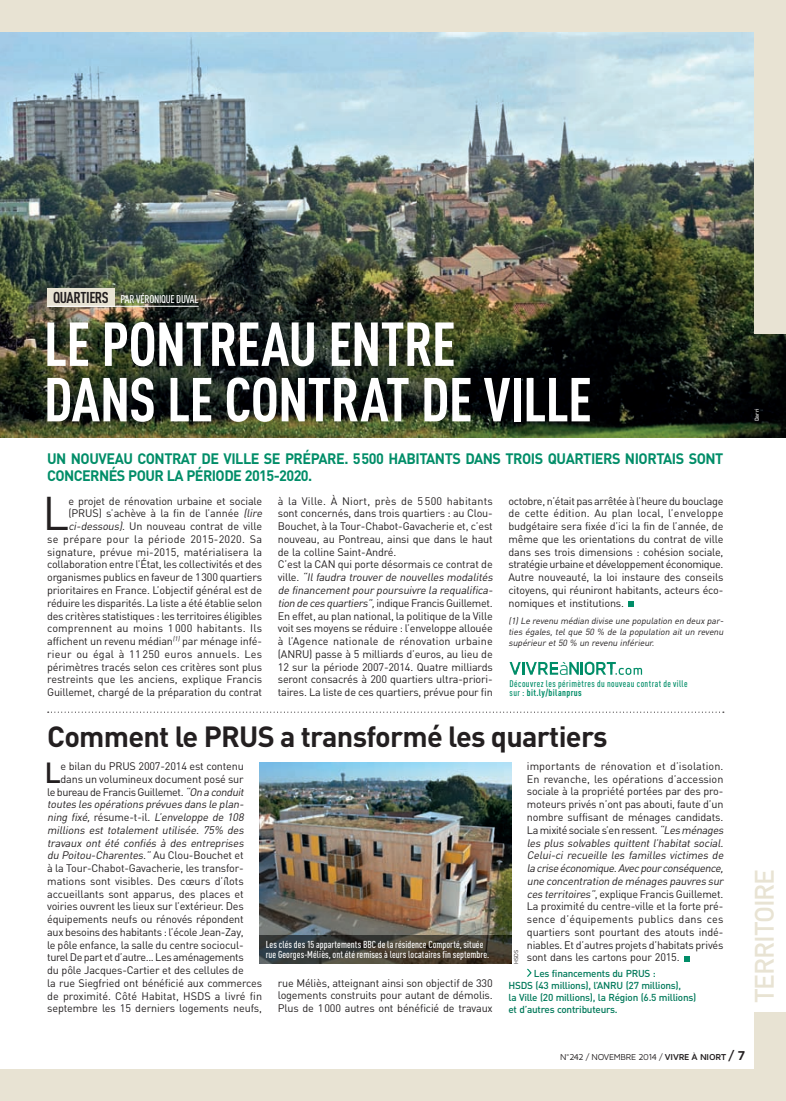
<style>
.page{position:relative;width:786px;height:1101px;background:#fff}
.page>*{position:absolute;margin:0;border:0;box-sizing:border-box;transform-origin:0 0}
.t1{font:700 61px/55.5px "DIN Cond";letter-spacing:-.015em;color:#fff}
.t2{font:46.7px "DIN";color:#231f20}
.t3{font:700 28.9px "DIN";letter-spacing:-.025em;color:#231f20}
.t4{font:500 28.7px "DIN";color:#231f20}
.t5{font:500 26.4px "DIN";letter-spacing:-.045em;color:#e8e3d3}
.t6{font:700 15px/17.8px "DIN";letter-spacing:-.035em;color:#008d68;scale:.96 1}
.t7{font:500 11.1px "DIN Cond";letter-spacing:-.025em;color:#fff}
.t8{font:10.8px/12.8px "DIN";letter-spacing:-.015em;color:#231f20}
.t9{font:italic 10.8px "DIN";color:#231f20}
.t10{font:10.8px "DIN";letter-spacing:-.035em;color:#231f20}
.t11{font:500 10px/12.2px "DIN";letter-spacing:-.025em;color:#00795a}
.t12{font:500 10px/10px "DIN Cond";letter-spacing:.01em;color:#fff}
.t13{font:500 9.4px/9.4px "DIN Cond";letter-spacing:.045em;color:#008d68}
.t14{font:italic 8.9px/10.8px "DIN";color:#231f20;text-align:justify}
.t15{font:8.9px "Maven Pro";letter-spacing:-.04em;color:#231f20}
.t16{font:500 5.5px "DIN";color:#fff}
.t17{font:5.5px "DIN";color:#231f20}
.s1{font-weight:700;font-size:15.5px;color:#231f20}
.s2{font-style:italic}
.s3{font-weight:700}
.s4{font-style:normal}
.s5{font-weight:700;font-size:13.3px}
</style>
<div class="page">
<img style="left:0;top:31px;width:786px;height:406px">
<div style="left:0;top:0;width:786px;height:31px;background:#e8e3d3"></div>
<div style="left:755px;top:1013px;width:31px;height:88px;background:#e8e3d3"></div>
<div style="left:0;top:1069px;width:786px;height:32px;background:#e8e3d3"></div>
<div style="left:755px;top:0;width:31px;height:333px;background:#e8e3d3"></div>
<svg style="left:629px;top:601px;width:5px;height:6px"></svg>
<div style="left:47px;top:288px;width:68px;height:19px;background:#e8e3d3"></div>
<hr style="left:47px;top:306px;width:152px;height:1px;background:#fff">
<svg style="left:48px;top:712px;width:676px;height:1px"></svg>
<svg style="left:684px;top:956px;width:6px;height:5px"></svg>
<svg style="left:527px;top:969px;width:5px;height:8px"></svg>
<svg style="left:510px;top:662px;width:132px;height:13px"></svg>
<img style="left:259px;top:762px;width:252px;height:173px">
<svg style="left:259px;top:935px;width:252px;height:29px;background:#3e3c34"></svg>
<p class="t7" style="left:53px;top:295px;width:147px"><span class="s1">QUARTIERS</span> PAR VÉRONIQUE DUVAL</p>
<p class="t1" style="left:44px;top:322px;width:550px">LE PONTREAU ENTRE<br>DANS LE CONTRAT DE VILLE</p>
<p class="t6" style="left:47px;top:451px;width:706px">UN NOUVEAU CONTRAT DE VILLE SE PRÉPARE. 5 500 HABITANTS DANS TROIS QUARTIERS NIORTAIS SONT<br>CONCERNÉS POUR LA PÉRIODE 2015-2020.</p>
<p class="t8" style="left:47px;top:496px;width:218px;text-align:right">e projet de rénovation urbaine et sociale (PRUS) s’achève à la fin de l’année <span class="s2">(lire ci-dessous)</span>. Un nouveau contrat de ville<br>se prépare pour la période 2015-2020. Sa signature, prévue mi-2015, matérialisera la collaboration entre l’État, les collectivités et des organismes publics en faveur de 1 300 quartiers prioritaires en France. L’objectif général est de réduire les disparités. La liste a été établie selon des critères statistiques : les territoires éligibles comprennent au moins 1 000 habitants. Ils affichent un revenu médian<sup>(1)</sup> par ménage infé&shy;rieur ou égal à 11 250 euros annuels. Les périmètres tracés selon ces critères sont plus restreints que les anciens, explique Francis Guillemet, chargé de la préparation du contrat</p>
<p class="t8" style="left:278px;top:496px;width:218px">à la Ville. À Niort, près de 5 500 habitants sont concernés, dans trois quartiers : au Clou-Bouchet, à la Tour-Chabot-Gavacherie et, c’est nouveau, au Pontreau, ainsi que dans le haut de la colline Saint-André.<br>C’est la CAN qui porte désormais ce contrat de v i l le . <span class="s2">“Il faudra trouver de nouvelles modalités de financementpour poursuivre la requalifica&shy;tion de ces quartiers”,</span>indique Francis Guillemet.<br>En effet, au plan national, la politique de la Ville voit ses moyens se réduire : l’enveloppe allouée à l’Agence nationale de rénovation urbaine (ANRU) passe à 5 milliards d’euros, au lieu de 12 sur la période 2007-2014. Quatre milliards seront consacrés à 200 quartiers ultra-priori&shy;taires. La liste de ces quartiers, prévue pour fin</p>
<p class="t8" style="left:509px;top:496px;width:216px;text-align:justify">octobre, n’était pas arrêtée à l’heure du bouclage de cette édition. Au plan local, l’enveloppe budgétaire sera fixée d’ici la fin de l’année, de même que les orientations du contrat de ville dans ses trois dimensions : cohésion sociale, stratégie urbaine et développement économique.<br>Autre nouveauté, la loi instaure des conseils citoyens, qui réuniront habitants, acteurs éco&shy;nomiques et institutions.</p>
<p class="t2" style="left:42px;top:497px;width:28px">L</p>
<p class="t14" style="left:509px;top:616px;width:218px">(1) Le revenu médian divise une population en deux par&shy;ties égales, tel que 50 % de la population ait un revenu supérieur et 50 % un revenu inférieur.</p>
<p class="t13" style="left:510px;top:680px;width:180px">Découvrez les périmètres du nouveau contrat de ville sur : <span class="s3">bit.ly/bilanprus</span></p>
<p class="t3" style="left:47px;top:726px;width:562px">Comment le PRUS a transformé les quartiers</p>
<p class="t8" style="left:527px;top:761px;width:200px">importants de rénovation et d’isolation.<br>En revanche, les opérations d’accession sociale à la propriété portées par des pro&shy;moteurs privés n’ont pas abouti, faute d’un nombre suffisant de ménages candidats.<br>La mixité sociale s’en ressent. <span class="s2">“Les ménages les plus solvables quittent l’habitat social.<br>Celui-ci recueille les familles victimes de la crise économique.Avec pour conséquence, une concentration de ménages pauvres sur ces territoires”</span>, explique Francis Guillemet.<br>La proximité du centre-ville et la forte pré&shy;sence d’équipements publics dans ces quartiers sont pourtant des atouts indé&shy;niables. Et d’autres projets d’habitats privés sont dans les cartons pour 2015.</p>
<p class="t11" style="left:509px;top:968px;width:189px;text-indent:25px">Les financements du PRUS :<br>HSDS (43 millions), l’ANRU (27 millions),<br>la Ville (20 millions), la Région (6.5 millions) et d’autres contributeurs.</p>
<p class="t4" style="left:45px;top:762px;width:18px">L</p>
<p class="t8" style="left:61px;top:761px;width:185px">e bilan du PRUS 2007-2014 est contenu</p>
<p class="t8" style="left:61px;top:774px;width:185px">dans un volumineux document posé sur</p>
<p class="t10" style="left:47px;top:788px;width:200px">le bureau de Francis Guillemet. <span class="s2">“On a conduit</span></p>
<p class="t9" style="left:47px;top:801px;width:200px">toutes les opérations prévues dans le plan-</p>
<p class="t9" style="left:47px;top:813px;width:200px">ning fixé, <span class="s4">ré s u m e - t - i l .</span> L’enveloppe de 108</p>
<p class="t9" style="left:47px;top:826px;width:200px">millions est totalement utilisée. 75% des</p>
<p class="t9" style="left:47px;top:839px;width:200px">travaux ont été confiés à des entreprises</p>
<p class="t9" style="left:47px;top:852px;width:198px">du Poitou-Charentes.” <span class="s4">Au C lo u - B o u c h et et</span></p>
<p class="t8" style="left:47px;top:863px;width:198px">à la Tour-Chabot-Gavacherie, les transfor-</p>
<p class="t8" style="left:47px;top:876px;width:198px">mations sont visibles. Des cœurs d’îlots</p>
<p class="t8" style="left:47px;top:889px;width:198px">accueillants sont apparus, des places et</p>
<p class="t8" style="left:47px;top:901px;width:198px">voiries ouvrent les lieux sur l’extérieur. Des</p>
<p class="t8" style="left:47px;top:914px;width:198px">équipements neufs ou rénovés répondent</p>
<p class="t8" style="left:47px;top:927px;width:198px">aux besoins des habitants : l’école Jean-Zay,</p>
<p class="t8" style="left:47px;top:940px;width:198px">le pôle enfance, la salle du centre sociocul-</p>
<p class="t10" style="left:47px;top:954px;width:198px">turel De part et d’autre... Les aménagements</p>
<p class="t8" style="left:47px;top:965px;width:198px">du pôle Jacques-Cartier et des cellules de</p>
<p class="t8" style="left:47px;top:978px;width:216px">la rue Siegfried ont bénéficié aux commerces</p>
<p class="t8" style="left:47px;top:991px;width:216px">de proximité. Côté Habitat, HSDS a livré fin</p>
<p class="t8" style="left:47px;top:1003px;width:216px">septembre les 15 derniers logements neufs,</p>
<p class="t12" style="left:266px;top:941px;width:225px">Les clés des 15 appartements BBC de la résidence Comporté, située rue Georges-Méliès, ont été remises à leurs locataires fin septembre.</p>
<p class="t17" style="left:514px;top:964px;width:16px;rotate:-90deg">HSDS</p>
<p class="t8" style="left:278px;top:978px;width:216px;text-align:justify">rue Méliès, atteignant ainsi son objectif de 330 logements construits pour autant de démolis.<br>Plus de 1 000 autres ont bénéficié de travaux</p>
<p class="t16" style="left:755px;top:421px;width:14px;rotate:-90deg">Darri</p>
<p class="t5" style="left:755px;top:1003px;width:136px;rotate:-90deg">TERRITOIRE</p>
<p class="t15" style="left:560px;top:1052px;width:187px">N°242 / NOVEMBRE 2014 / <span class="s3">VIVRE À NIORT</span> <span class="s5">/ 7</span></p>
</div>
